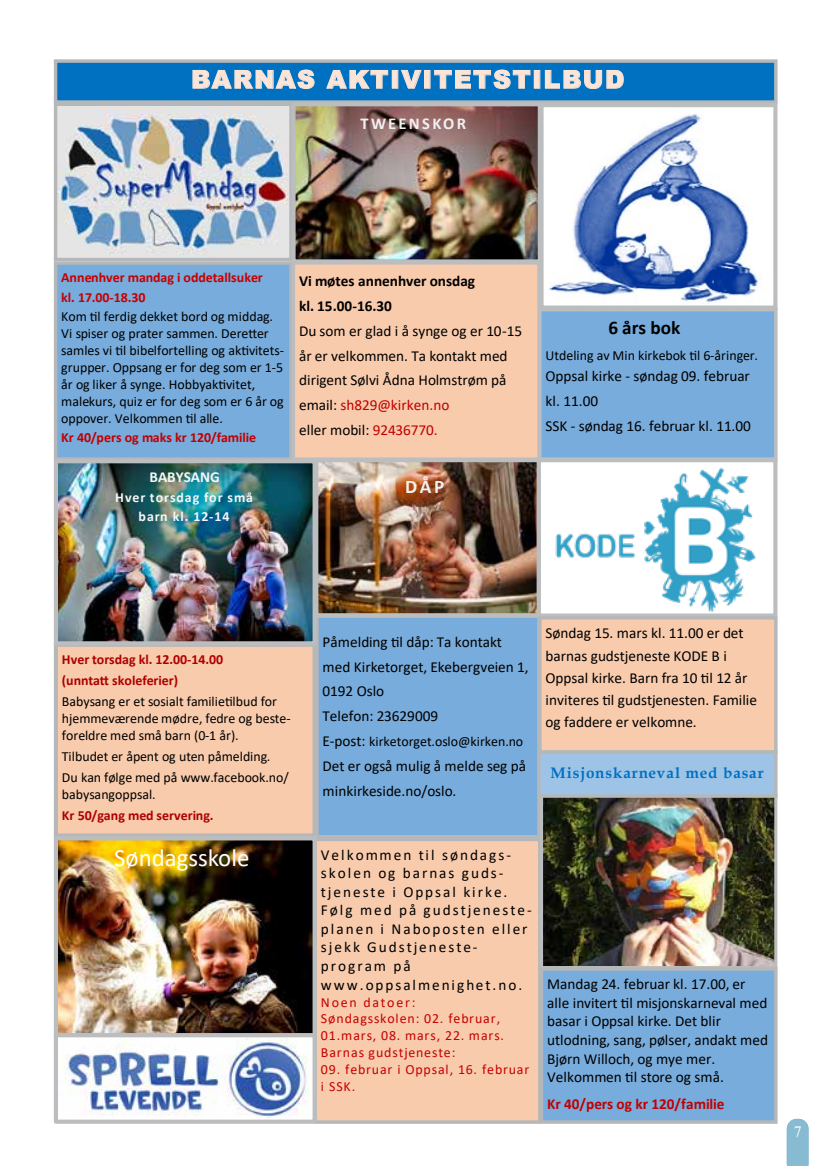
<style>
.page{position:relative;width:829px;height:1166px;background:#fff}
.page>*{position:absolute;margin:0;border:0;box-sizing:border-box;transform-origin:0 0}
.t1{font:900 24.85px "Arial";letter-spacing:.065em;color:#fce5d6}
.t2{font:24.85px "Calibri";letter-spacing:-.005em;color:#fff}
.t3{font:700 19.25px "Calibri";letter-spacing:-.005em;color:#000}
.t4{font:700 19.25px "Calibri";color:#f1f1f2}
.t5{font:700 16.62px "Calibri";letter-spacing:.135em;color:#f1f1f2}
.t6{font:15.75px "Times New Roman";color:#fff}
.t7{font:15.22px/24.8px "Calibri";color:#000}
.t8{font:15.22px/18.6px "Calibri";letter-spacing:.13em;color:#000}
.t9{font:700 15.22px/24.8px "Calibri";letter-spacing:-.005em;color:#000}
.t10{font:700 15.22px "Calibri";letter-spacing:-.005em;color:#c00000}
.t11{font:700 15.22px "Book Antiqua";letter-spacing:.06em;color:#0070c0}
.t12{font:700 15.22px "Calibri";color:#f6f7f7}
.t13{font:14px/17px "Calibri";color:#000}
.t14{font:14px/17px "Calibri";letter-spacing:.07em;color:#c60000}
.t15{font:700 14px/20.8px "Calibri";letter-spacing:-.005em;color:#ae0000}
.t16{font:700 14px/19.6px "Calibri";letter-spacing:-.005em;color:#c60000}
.t17{font:700 14px/19.6px "Calibri";letter-spacing:.065em;color:#f6f7f7;text-align:center}
.t18{font:700 14px "Calibri";letter-spacing:-.005em;color:#c00000}
.s1{color:#c00000}
.s2{font-size:15.22px}
</style>
<div class="page">
<svg style="left:786px;top:1119px;width:22px;height:47px"></svg>
<div style="left:56px;top:61px;width:719px;height:41px;background:#0070c0"></div>
<div style="left:54px;top:59px;width:723px;height:45px;border:3px solid #b5b7b8"></div>
<div style="left:56px;top:263px;width:235px;height:196px;background:#78acdc"></div>
<div style="left:54px;top:261px;width:239px;height:200px;border:3px solid #b5b7b8"></div>
<div style="left:56px;top:645px;width:258px;height:190px;background:#f8cbad"></div>
<div style="left:54px;top:643px;width:262px;height:194px;border:4px solid #b5b7b8"></div>
<div style="left:317px;top:616px;width:222px;height:221px;background:#78acdc"></div>
<div style="left:315px;top:614px;width:225px;height:224px;border:3px solid #b5b7b8"></div>
<div style="left:293px;top:263px;width:246px;height:196px;background:#f8cbad"></div>
<div style="left:292px;top:261px;width:248px;height:199px;border:3px solid #bcbdbe"></div>
<img style="left:58px;top:107px;width:231px;height:150px">
<div style="left:54px;top:103px;width:239px;height:158px;border:3px solid #b5b7b8"></div>
<div style="left:315px;top:839px;width:224px;height:283px;background:#f8cbad"></div>
<div style="left:313px;top:838px;width:228px;height:286px;border:3px solid #b5b7b8"></div>
<img style="left:59px;top:464px;width:252px;height:176px">
<div style="left:54px;top:459px;width:262px;height:186px;border:4px solid #bcbdbe"></div>
<img style="left:555px;top:467px;width:201px;height:145px">
<img style="left:315px;top:459px;width:221px;height:157px">
<img style="left:59px;top:841px;width:252px;height:277px">
<div style="left:54px;top:836px;width:262px;height:201px;border:4px solid #bcbdbe"></div>
<img style="left:296px;top:107px;width:241px;height:151px">
<div style="left:291px;top:102px;width:251px;height:161px;border:4px solid #bcbdbe"></div>
<img style="left:549px;top:114px;width:210px;height:190px">
<div style="left:539px;top:103px;width:238px;height:207px;border:4px solid #bcbdbe"></div>
<div style="left:539px;top:310px;width:236px;height:149px;background:#78acdc"></div>
<div style="left:538px;top:308px;width:239px;height:153px;border:3px solid #bcbdbe"></div>
<div style="left:536px;top:458px;width:241px;height:160px;border:4px solid #bcbdbe"></div>
<div style="left:539px;top:618px;width:236px;height:134px;background:#f8cbad"></div>
<div style="left:538px;top:616px;width:239px;height:138px;border:3px solid #b5b7b8"></div>
<div style="left:54px;top:1033px;width:262px;height:91px;border:4px solid #bcbdbe"></div>
<img style="left:544px;top:798px;width:229px;height:167px">
<div style="left:540px;top:793px;width:237px;height:176px;border:3px solid #bcbdbe"></div>
<div style="left:539px;top:752px;width:236px;height:44px;background:#9dc3e6"></div>
<div style="left:537px;top:750px;width:240px;height:48px;border:3px solid #b5b7b8"></div>
<div style="left:541px;top:969px;width:234px;height:153px;background:#78acdc"></div>
<div style="left:539px;top:967px;width:238px;height:157px;border:3px solid #b5b7b8"></div>
<h1 class="t1" style="left:191px;top:61px;width:434px">BARNAS AKTIVITETSTILBUD</h1>
<p class="t5" style="left:360px;top:111px;width:107px">TWEENSKOR</p>
<p class="t16" style="left:61px;top:268px;width:203px">Annenhver mandag i oddetallsuker kl. 17.00-18.30</p>
<p class="t13" style="left:61px;top:308px;width:224px">Kom til ferdig dekket bord og middag.<br>Vi spiser og prater sammen. Deretter samles vi til bibelfortelling og aktivitets&shy;grupper. Oppsang er for deg som er 1-5 år og liker å synge. Hobbyaktivitet, malekurs, quiz er for deg som er 6 år og oppover. Velkommen til alle.</p>
<p class="t18" style="left:61px;top:428px;width:196px">Kr 40/pers og maks kr 120/familie</p>
<p class="t12" style="left:149px;top:466px;width:72px">BABYSANG</p>
<p class="t17" style="left:115px;top:487px;width:139px">Hver torsdag for små barn kl. 12-14</p>
<p class="t9" style="left:299px;top:268px;width:177px">Vi møtes annenhver onsdag kl. 15.00-16.30</p>
<p class="t7" style="left:299px;top:318px;width:224px">Du som er glad i å synge og er 10-15 år er velkommen. Ta kontakt med dirigent Sølvi Ådna Holmstrøm på email: <span class="s1">sh829@kirken.no<br></span>eller mobil: <span class="s1">92436770.</span></p>
<p class="t4" style="left:405px;top:472px;width:41px">DÅP</p>
<p class="t3" style="left:608px;top:314px;width:73px">6 års bok</p>
<p class="t13" style="left:545px;top:346px;width:214px">Utdeling av Min kirkebok til 6-åringer.</p>
<p class="t7" style="left:545px;top:364px;width:207px">Oppsal kirke - søndag 09. februar kl. 11.00<br>SSK - søndag 16. februar kl. 11.00</p>
<p class="t15" style="left:62px;top:649px;width:163px">Hver torsdag kl. 12.00-14.00 (unntatt skoleferier)</p>
<p class="t13" style="left:62px;top:692px;width:230px">Babysang er et sosialt familietilbud for hjemmeværende mødre, fedre og beste&shy;foreldre med små barn (0-1 år).</p>
<p class="t13" style="left:62px;top:746px;width:228px;line-height:20.5px">Tilbudet er åpent og uten påmelding.<br>Du kan følge med på www.facebook.no/</p>
<p class="t13" style="left:62px;top:785px;width:95px">babysangoppsal.</p>
<p class="t15" style="left:62px;top:804px;width:153px">Kr 50/gang med servering.</p>
<h1 class="t2" style="left:114px;top:840px;width:137px">Søndagsskole</h1>
<p class="t7" style="left:322px;top:629px;width:207px">Påmelding til dåp: Ta kontakt med Kirketorget, Ekebergveien 1,<br>0192 Oslo<br>Telefon: 23629009</p>
<p class="t13" style="left:322px;top:733px;width:202px"><span class="s2">E-post:</span> kirketorget.oslo@kirken.no</p>
<p class="t7" style="left:322px;top:753px;width:205px">Det er også mulig å melde seg på minkirkeside.no/oslo.</p>
<p class="t7" style="left:545px;top:622px;width:213px;line-height:22.1px">Søndag 15. mars kl. 11.00 er det barnas gudstjeneste KODE B i<br>Oppsal kirke. Barn fra 10 til 12 år inviteres til gudstjenesten. Familie og faddere er velkomne.</p>
<p class="t11" style="left:550px;top:762px;width:215px">Misjonskarneval med basar</p>
<p class="t8" style="left:321px;top:845px;width:212px">Velkommen til søndags&shy;skolen og barnas guds&shy;tjeneste i Oppsal kirke.<br>Følg med på gudstjeneste&shy;planen i Naboposten eller sjekk Gudstjeneste&shy;program på www.oppsalmenighet.no.</p>
<p class="t14" style="left:321px;top:993px;width:184px">Noen datoer:<br>Søndagsskolen: 02. februar,<br>01.mars, 08. mars, 22. mars.<br>Barnas gudstjeneste:</p>
<p class="t14" style="left:321px;top:1060px;width:210px">09. februar i Oppsal, 16. februar i SSK.</p>
<p class="t7" style="left:547px;top:974px;width:222px;line-height:18.6px">Mandag 24. februar kl. 17.00, er alle invitert til misjonskarneval med basar i Oppsal kirke. Det blir utlodning, sang, pølser, andakt med<br>Bjørn Willoch, og mye mer.<br>Velkommen til store og små.</p>
<p class="t10" style="left:547px;top:1093px;width:179px">Kr 40/pers og kr 120/familie</p>
<p class="t6" style="left:793px;top:1121px;width:9px">7</p>
</div>
